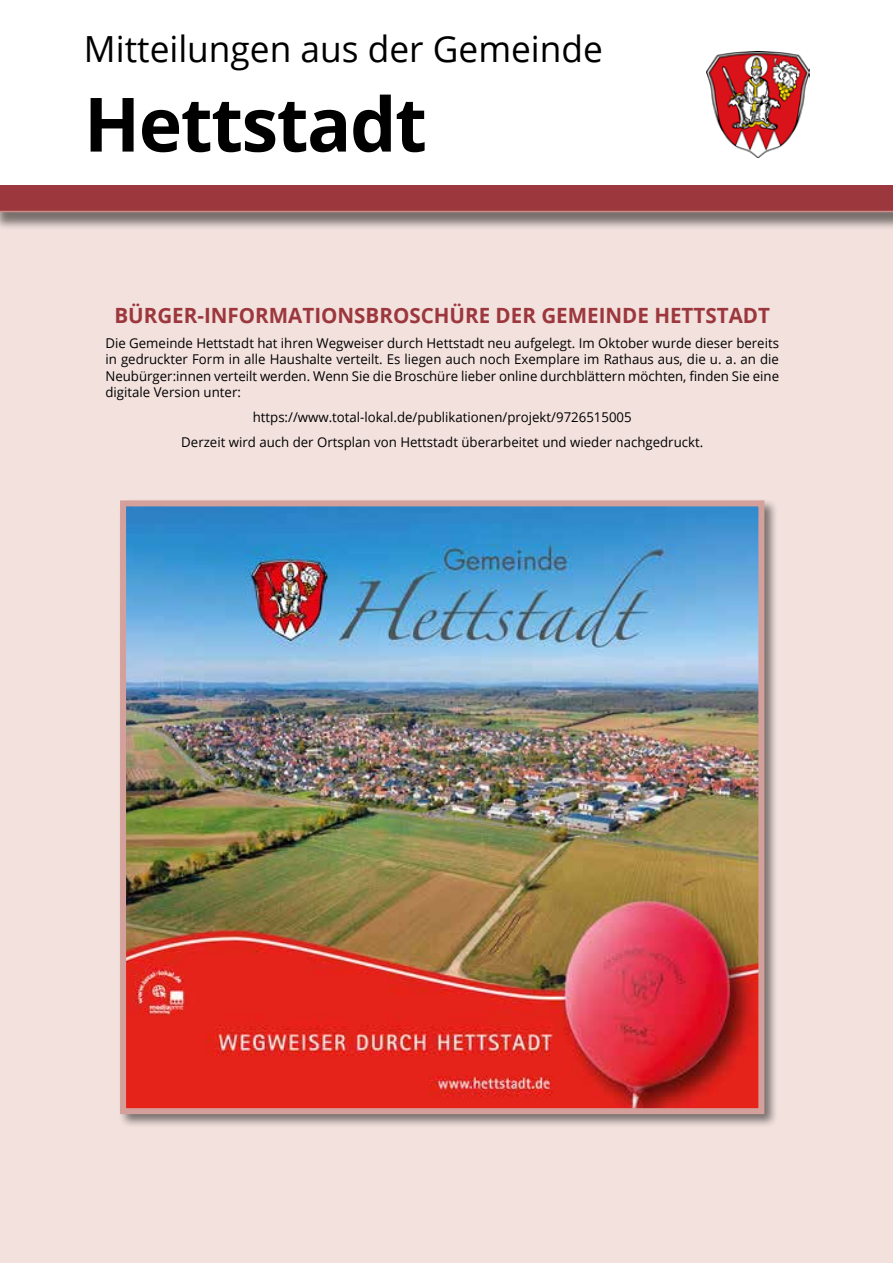
<style>
.page{position:relative;width:893px;height:1263px;background:#fff}
.page>*{position:absolute;margin:0;border:0;box-sizing:border-box;transform-origin:0 0}
.t1{font:700 75px "Open Sans";letter-spacing:-.02em;color:#000}
.t2{font:36px "Open Sans";color:#000}
.t3{font:700 21px "Open Sans";color:#9c373d}
.t4{font:13.5px/16.5px "Open Sans";color:#000;text-align:justify}
</style>
<div class="page">
<img style="left:706px;top:52px;width:104px;height:106px">
<div style="left:0;top:212px;width:893px;height:1051px;background:#f2e1dd"></div>
<div style="left:0;top:188px;width:893px;height:43px;background:#000;opacity:.5"></div>
<div style="left:0;top:186px;width:893px;height:25px;background:#9c373d"></div>
<hr style="left:0;top:211px;width:893px;height:1px;background:#cb8d88">
<div style="left:118px;top:498px;width:660px;height:630px;background:#000;opacity:.5"></div>
<img style="left:127px;top:507px;width:630px;height:600px">
<div style="left:120px;top:500px;width:644px;height:614px;border:6px solid #d4a09b"></div>
<h2 class="t2" style="left:84px;top:24px;width:520px">Mitteilungen aus der Gemeinde</h2>
<h1 class="t1" style="left:84px;top:71px;width:344px">Hettstadt</h1>
<h3 class="t3" style="left:114px;top:300px;width:657px">BÜRGER-INFORMATIONSBROSCHÜRE DER GEMEINDE HETTSTADT</h3>
<p class="t4" style="left:105px;top:334px;width:675px">Die Gemeinde Hettstadt hat ihren Wegweiser durch Hettstadt neu aufgelegt. Im Oktober wurde dieser bereits in gedruckter Form in alle Haushalte verteilt. Es liegen auch noch Exemplare im Rathaus aus, die u. a. an die Neubürger:innen verteilt werden. Wenn Sie die Broschüre lieber online durchblättern möchten, finden Sie eine digitale Version unter:</p>
<p class="t4" style="left:181px;top:405px;width:523px;line-height:25px;text-align:center">https://www.total-lokal.de/publikationen/projekt/9726515005<br>Derzeit wird auch der Ortsplan von Hettstadt überarbeitet und wieder nachgedruckt.</p>
</div>
